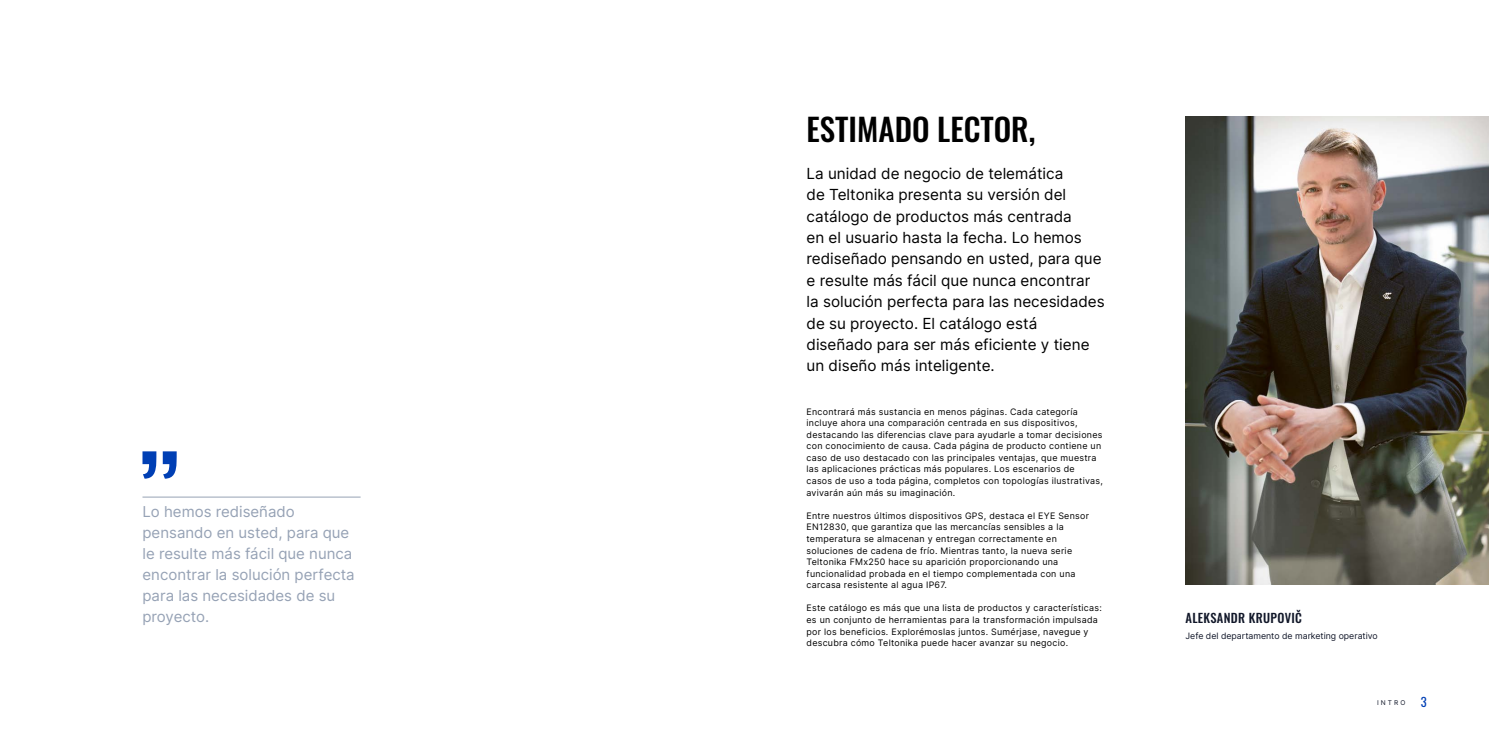
<style>
.page{position:relative;width:1489px;height:745px;background:#fff}
.page>*{position:absolute;margin:0;border:0;box-sizing:border-box;transform-origin:0 0}
.t1{font:500 31.12px "Oswald";color:#000}
.t2{font:15.25px/21.4px "Inter";color:#000}
.t3{font:15px/21px "Inter";color:#96a2b5}
.t4{font:500 12.5px "Oswald";letter-spacing:.025em;color:#111729}
.t5{font:8.88px/11.6px "Inter";letter-spacing:.03em;color:#000}
.t6{font:8.75px "Inter";color:#111729}
.t7{font:6.5px "Inter";letter-spacing:.31em;color:#111729}
.s1{font-family:"Oswald";font-size:12.5px;color:#003fb4}
</style>
<div class="page">
<svg style="left:142px;top:451px;width:35px;height:27px"></svg>
<hr style="left:142px;top:496px;width:218px;height:1px;background:#96a2b5">
<img style="left:1185px;top:116px;width:303px;height:468px">
<h3 class="t3" style="left:142px;top:500px;width:214px">Lo hemos rediseñado pensando en usted, para que le resulte más fácil que nunca encontrar la solución perfecta para las necesidades de su proyecto.</h3>
<h1 class="t1" style="left:806px;top:113px;width:230px">ESTIMADO LECTOR,</h1>
<p class="t2" style="left:806px;top:162px;width:299px">La unidad de negocio de telemática<br>de Teltonika presenta su versión del catálogo de productos más centrada<br>en el usuario hasta la fecha. Lo hemos rediseñado pensando en usted, para que e resulte más fácil que nunca encontrar la solución perfecta para las necesidades de su proyecto. El catálogo está diseñado para ser más eficiente y tiene un diseño más inteligente.</p>
<p class="t5" style="left:806px;top:405px;width:298px">Encontrará más sustancia en menos páginas. Cada categoría incluye ahora una comparación centrada en sus dispositivos, destacando las diferencias clave para ayudarle a tomar decisiones con conocimiento de causa. Cada página de producto contiene un caso de uso destacado con las principales ventajas, que muestra las aplicaciones prácticas más populares. Los escenarios de<br>casos de uso a toda página, completos con topologías ilustrativas, avivarán aún más su imaginación.</p>
<p class="t5" style="left:806px;top:509px;width:284px">Entre nuestros últimos dispositivos GPS, destaca el EYE Sensor EN12830, que garantiza que las mercancías sensibles a la temperatura se almacenan y entregan correctamente en soluciones de cadena de frío. Mientras tanto, la nueva serie Teltonika FMx250 hace su aparición proporcionando una funcionalidad probada en el tiempo complementada con una carcasa resistente al agua IP67.</p>
<p class="t5" style="left:806px;top:601px;width:297px">Este catálogo es más que una lista de productos y características: es un conjunto de herramientas para la transformación impulsada por los beneficios. Explorémoslas juntos. Sumérjase, navegue y descubra cómo Teltonika puede hacer avanzar su negocio.</p>
<h3 class="t4" style="left:1185px;top:610px;width:118px">ALEKSANDR KRUPOVIČ</h3>
<p class="t6" style="left:1185px;top:629px;width:194px">Jefe del departamento de marketing operativo</p>
<p class="t7" style="left:1376px;top:697px;width:51px">INTRO <span class="s1">3</span></p>
</div>
